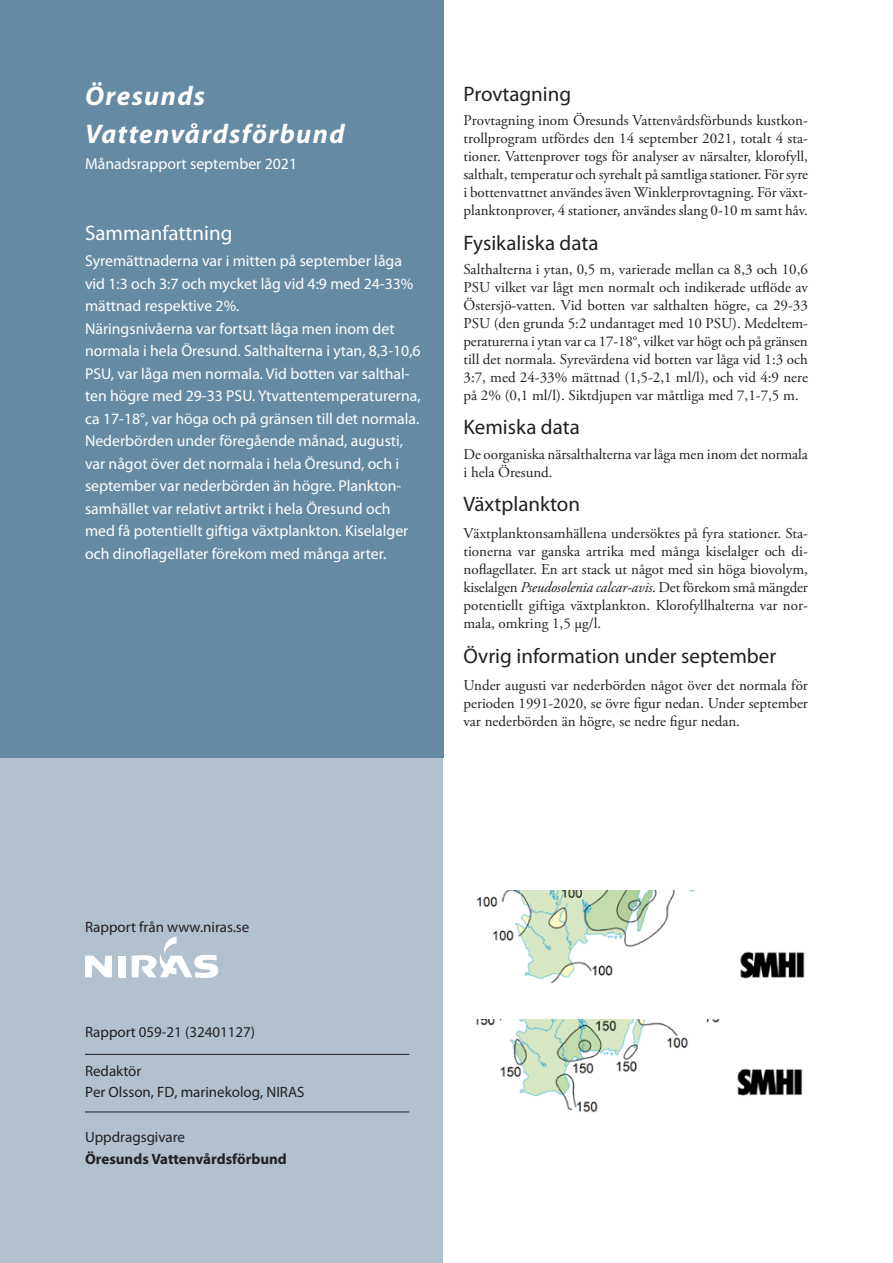
<style>
.page{position:relative;width:893px;height:1263px;background:#fff}
.page>*{position:absolute;margin:0;border:0;box-sizing:border-box;transform-origin:0 0}
.t1{font:italic 700 27px "Myriad Pro";letter-spacing:.05em;color:#fff}
.Body_Text{font:21px "Myriad Pro";color:#231f20}
.Mellanrubrik{font:21px "Myriad Pro";color:#231f20}
.t2{font:21px "Myriad Pro";color:#fff}
.t3{font:15.75px/22.5px "Myriad Pro";color:#fff}
.Body_Text-2{font:15px/18px "Adobe Garamond Pro";color:#231f20;text-align:justify}
.Body_Text-3{font:15px "Myriad Pro";color:#231f20}
.Mellanrubrik-2{font:700 15px "Myriad Pro";color:#231f20}
.s1{font-style:italic}
</style>
<div class="page">
<div style="left:0;top:538px;width:443px;height:725px;background:#b3c1ce"></div>
<div style="left:0;top:0;width:443px;height:757px;background:#658ba4"></div>
<hr style="left:85px;top:1054px;width:324px;height:1px;background:#231f20">
<hr style="left:85px;top:1112px;width:324px;height:1px;background:#231f20">
<img style="left:476px;top:891px;width:329px;height:91px">
<svg style="left:85px;top:956px;width:27px;height:21px"></svg>
<div style="left:118px;top:956px;width:7px;height:21px;background:#fff"></div>
<svg style="left:132px;top:936px;width:86px;height:42px"></svg>
<img style="left:476px;top:1019px;width:327px;height:94px">
<p class="t1" style="left:85px;top:79px;width:121px">Öresunds</p>
<p class="t1" style="left:85px;top:116px;width:261px">Vattenvårdsförbund</p>
<p class="t3" style="left:85px;top:153px;width:214px">Månadsrapport september 2021</p>
<p class="t2" style="left:85px;top:220px;width:149px">Sammanfattning</p>
<p class="t3" style="left:85px;top:249px;width:330px">Syremättnaderna var i mitten på september låga vid 1:3 och 3:7 och mycket låg vid 4:9 med 24-33% mättnad respektive 2%.</p>
<p class="t3" style="left:85px;top:317px;width:337px">Näringsnivåerna var fortsatt låga men inom det normala i hela Öresund. Salthalterna i ytan, 8,3-10,6<br>PSU, var låga men normala. Vid botten var salthal&shy;ten högre med 29-33 PSU. Ytvattentemperaturerna, ca 17-18°, var höga och på gränsen till det normala.<br>Nederbörden under föregående månad, augusti, var något över det normala i hela Öresund, och i september var nederbörden än högre. Plankton&shy;samhället var relativt artrikt i hela Öresund och med få potentiellt giftiga växtplankton. Kiselalger och dinoflagellater förekom med många arter.</p>
<p class="Mellanrubrik" style="left:463px;top:81px;width:109px">Provtagning</p>
<p class="Body_Text-2" style="left:463px;top:112px;width:346px">Provtagning inom Öresunds Vattenvårdsförbunds kustkon&shy;trollprogram utfördes den 14 september 2021, totalt 4 sta&shy;tioner. Vattenprover togs för analyser av närsalter, klorofyll, salthalt, temperatur och syrehalt på samtliga stationer. För syre i bottenvattnet användes även Winklerprovtagning. För växt&shy;planktonprover, 4 stationer, användes slang 0-10 m samt håv.</p>
<p class="Mellanrubrik" style="left:463px;top:230px;width:137px">Fysikaliska data</p>
<p class="Body_Text-2" style="left:463px;top:261px;width:346px">Salthalterna i ytan, 0,5 m, varierade mellan ca 8,3 och 10,6<br>PSU vilket var lågt men normalt och indikerade utflöde av Östersjö-vatten. Vid botten var salthalten högre, ca 29-33<br>PSU (den grunda 5:2 undantaget med 10 PSU). Medeltem&shy;peraturerna i ytan var ca 17-18°, vilket var högt och på gränsen till det normala. Syrevärdena vid botten var låga vid 1:3 och 3:7, med 24-33% mättnad (1,5-2,1 ml/l), och vid 4:9 nere på 2% (0,1 ml/l). Siktdjupen var måttliga med 7,1-7,5 m.</p>
<p class="Mellanrubrik" style="left:463px;top:414px;width:118px">Kemiska data</p>
<p class="Body_Text-2" style="left:463px;top:446px;width:346px">De oorganiska närsalthalterna var låga men inom det normala i hela Öresund.</p>
<p class="Body_Text" style="left:463px;top:491px;width:118px">Växtplankton</p>
<p class="Body_Text-2" style="left:463px;top:525px;width:346px">Växtplanktonsamhällena undersöktes på fyra stationer. Sta&shy;tionerna var ganska artrika med många kiselalger och di&shy;noflagellater. En art stack ut något med sin höga biovolym, kiselalgen <span class="s1">Pseudosolenia calcar-avis</span>. Det förekom små mängder potentiellt giftiga växtplankton. Klorofyllhalterna var nor&shy;mala, omkring 1,5 µg/l.</p>
<p class="Body_Text" style="left:463px;top:643px;width:314px">Övrig information under september</p>
<p class="Body_Text-2" style="left:463px;top:676px;width:346px">Under augusti var nederbörden något över det normala för perioden 1991-2020, se övre figur nedan. Under september var nederbörden än högre, se nedre figur nedan.</p>
<p class="Body_Text-3" style="left:85px;top:917px;width:166px">Rapport från www.niras.se</p>
<p class="Body_Text-3" style="left:85px;top:1022px;width:172px">Rapport 059-21 (32401127)</p>
<p class="Body_Text-3" style="left:85px;top:1061px;width:58px">Redaktör</p>
<p class="Body_Text-3" style="left:85px;top:1082px;width:221px">Per Olsson, FD, marinekolog, NIRAS</p>
<p class="Body_Text-3" style="left:85px;top:1127px;width:102px">Uppdragsgivare</p>
<p class="Mellanrubrik-2" style="left:85px;top:1149px;width:203px">Öresunds Vattenvårdsförbund</p>
</div>
